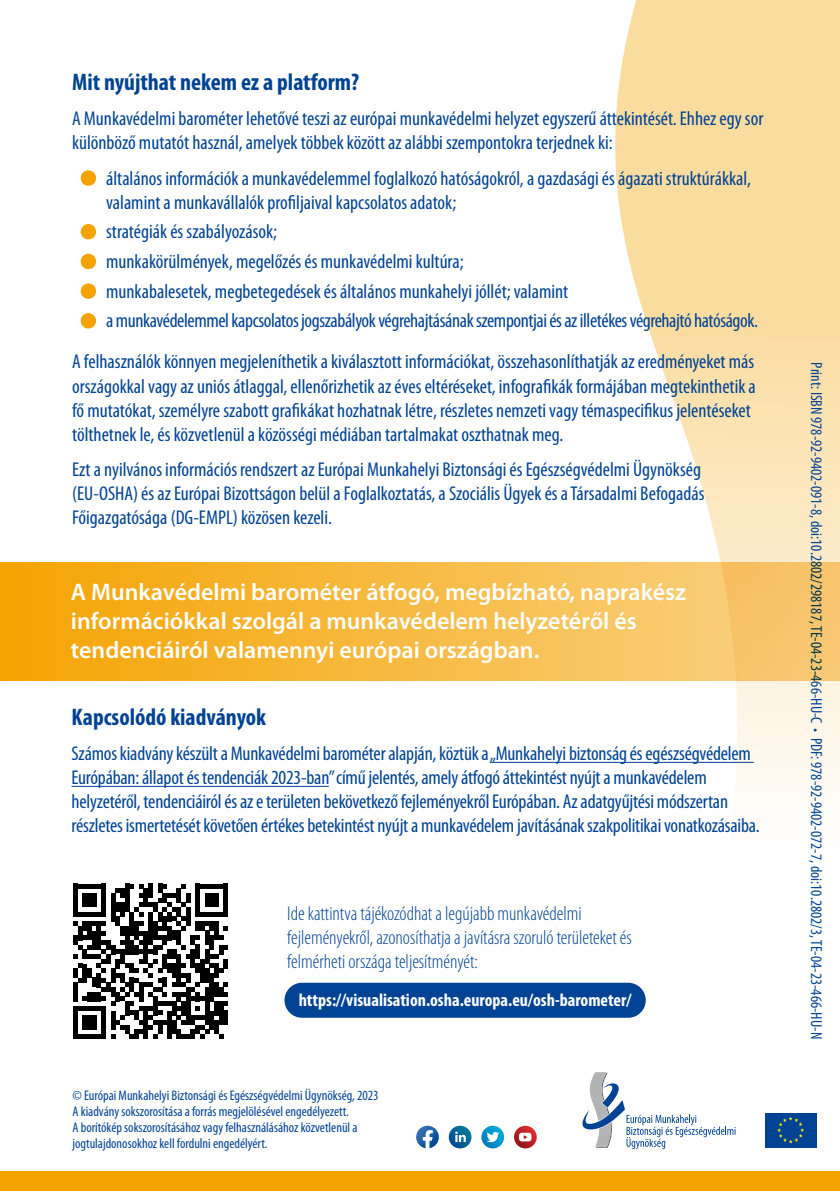
<style>
.page{position:relative;width:840px;height:1191px;background:#fff}
.page>*{position:absolute;margin:0;border:0;box-sizing:border-box;transform-origin:0 0}
.t1{font:600 24px/28.8px "Myriad Pro";color:#fff}
.t2{font:700 condensed 24px "Myriad Pro";color:#004394}
.t3{font:condensed 20px/24px "Myriad Pro";color:#004394}
.t4{font:300 condensed 20px/24px "Myriad Pro";color:#004394}
.t5{font:700 condensed 18px "Myriad Pro";color:#fff}
.t6{font:16px "Myriad Variable Concept";color:#004394}
.t7{font:condensed 14px/16px "Myriad Pro";color:#004394}
.s1{font-size:80px;color:#f5a300}
.s2{font-family:"Myriad Pro";font-weight:700}
</style>
<div class="page">
<svg style="left:597px;top:0;width:242px;height:1012px"></svg>
<div style="left:0;top:1171px;width:839px;height:20px;background:#f5a300"></div>
<svg style="left:73px;top:883px;width:155px;height:155px"></svg>
<div style="left:223px;top:1010px;width:5px;height:14px;background:#000"></div>
<div style="left:284px;top:982px;width:361px;height:35px;background:#004394;border-radius:18px"></div>
<hr style="left:489px;top:762px;width:264px;height:1px;background:#004394">
<hr style="left:72px;top:786px;width:256px;height:1px;background:#004394">
<svg style="left:0;top:562px;width:839px;height:118px;background:#f6b942"></svg>
<svg style="left:481px;top:1125px;width:23px;height:23px"></svg>
<svg style="left:486px;top:1132px;width:13px;height:10px"></svg>
<svg style="left:513px;top:1125px;width:23px;height:23px"></svg>
<svg style="left:518px;top:1132px;width:13px;height:9px"></svg>
<svg style="left:416px;top:1125px;width:22px;height:23px"></svg>
<svg style="left:448px;top:1125px;width:23px;height:23px"></svg>
<svg style="left:455px;top:1131px;width:10px;height:11px"></svg>
<div style="left:764px;top:1113px;width:52px;height:34px;background:#004394"></div>
<svg style="left:777px;top:1116px;width:26px;height:27px"></svg>
<svg style="left:582px;top:1072px;width:153px;height:77px"></svg>
<p class="t2" style="left:72px;top:67px;width:288px">Mit nyújthat nekem ez a platform?</p>
<p class="t3" style="left:72px;top:106px;width:692px">A Munkavédelmi barométer lehetővé teszi az európai munkavédelmi helyzet egyszerű áttekintését. Ehhez egy sor különböző mutatót használ, amelyek többek között az alábbi szempontokra terjednek ki:</p>
<p class="t3" style="left:106px;top:166px;width:646px;text-indent:-28px"><span class="s1">•</span> általános információk a munkavédelemmel foglalkozó hatóságokról, a gazdasági és ágazati struktúrákkal, valamint a munkavállalók profiljaival kapcsolatos adatok;</p>
<p class="t3" style="left:78px;top:219px;width:200px"><span class="s1">•</span> stratégiák és szabályozások;</p>
<p class="t3" style="left:78px;top:249px;width:387px"><span class="s1">•</span> munkakörülmények, megelőzés és munkavédelmi kultúra;</p>
<p class="t3" style="left:78px;top:279px;width:491px"><span class="s1">•</span> munkabalesetek, megbetegedések és általános munkahelyi jóllét; valamint</p>
<p class="t3" style="left:72px;top:300px;width:687px;line-height:41px;text-align:center"><span class="s1">•</span> a munkavédelemmel kapcsolatos jogszabályok végrehajtásának szempontjai és az illetékes végrehajtó hatóságok.<br>A felhasználók könnyen megjeleníthetik a kiválasztott információkat, összehasonlíthatják az eredményeket más</p>
<p class="t3" style="left:72px;top:374px;width:685px">országokkal vagy az uniós átlaggal, ellenőrizhetik az éves eltéréseket, infografikák formájában megtekinthetik a fő mutatókat, személyre szabott grafikákat hozhatnak létre, részletes nemzeti vagy témaspecifikus jelentéseket tölthetnek le, és közvetlenül a közösségi médiában tartalmakat oszthatnak meg.</p>
<p class="t3" style="left:72px;top:457px;width:633px">Ezt a nyilvános információs rendszert az Európai Munkahelyi Biztonsági és Egészségvédelmi Ügynökség (EU-OSHA) és az Európai Bizottságon belül a Foglalkoztatás, a Szociális Ügyek és a Társadalmi Befogadás<br>Főigazgatósága (DG-EMPL) közösen kezeli.</p>
<p class="t1" style="left:71px;top:577px;width:616px">A Munkavédelmi barométer átfogó, megbízható, naprakész információkkal szolgál a munkavédelem helyzetéről és tendenciáiról valamennyi európai országban.</p>
<p class="t2" style="left:72px;top:702px;width:196px">Kapcsolódó kiadványok</p>
<p class="t3" style="left:72px;top:741px;width:689px">Számos kiadvány készült a Munkavédelmi barométer alapján, köztük a „Munkahelyi biztonság és egészségvédelem Európában: állapot és tendenciák 2023-ban” című jelentés, amely átfogó áttekintést nyújt a munkavédelem helyzetéről, tendenciáiról és az e területen bekövetkező fejleményekről Európában. Az adatgyűjtési módszertan részletes ismertetését követően értékes betekintést nyújt a munkavédelem javításának szakpolitikai vonatkozásaiba.</p>
<p class="t4" style="left:287px;top:901px;width:346px">Ide kattintva tájékozódhat a legújabb munkavédelmi fejleményekről, azonosíthatja a javításra szoruló területeket és felmérheti országa teljesítményét:</p>
<p class="t5" style="left:298px;top:989px;width:334px">https://visualisation.osha.europa.eu/osh-barometer/</p>
<p class="t7" style="left:72px;top:1087px;width:307px">© Európai Munkahelyi Biztonsági és Egészségvédelmi Ügynökség, 2023<br>A kiadvány sokszorosítása a forrás megjelölésével engedélyezett.<br>A borítókép sokszorosításához vagy felhasználásához közvetlenül a jogtulajdonosokhoz kell fordulni engedélyért.</p>
<p class="t6" style="left:825px;top:362px;width:678px;rotate:90deg">Print: ISBN 978-92-9402-091-8, doi:10.2802/298187, TE-04-23-466-HU-C <span class="s2">·</span> PDF: 978-92-9402-072-7, doi:10.2802/3, TE-04-23-466-HU-N</p>
</div>
